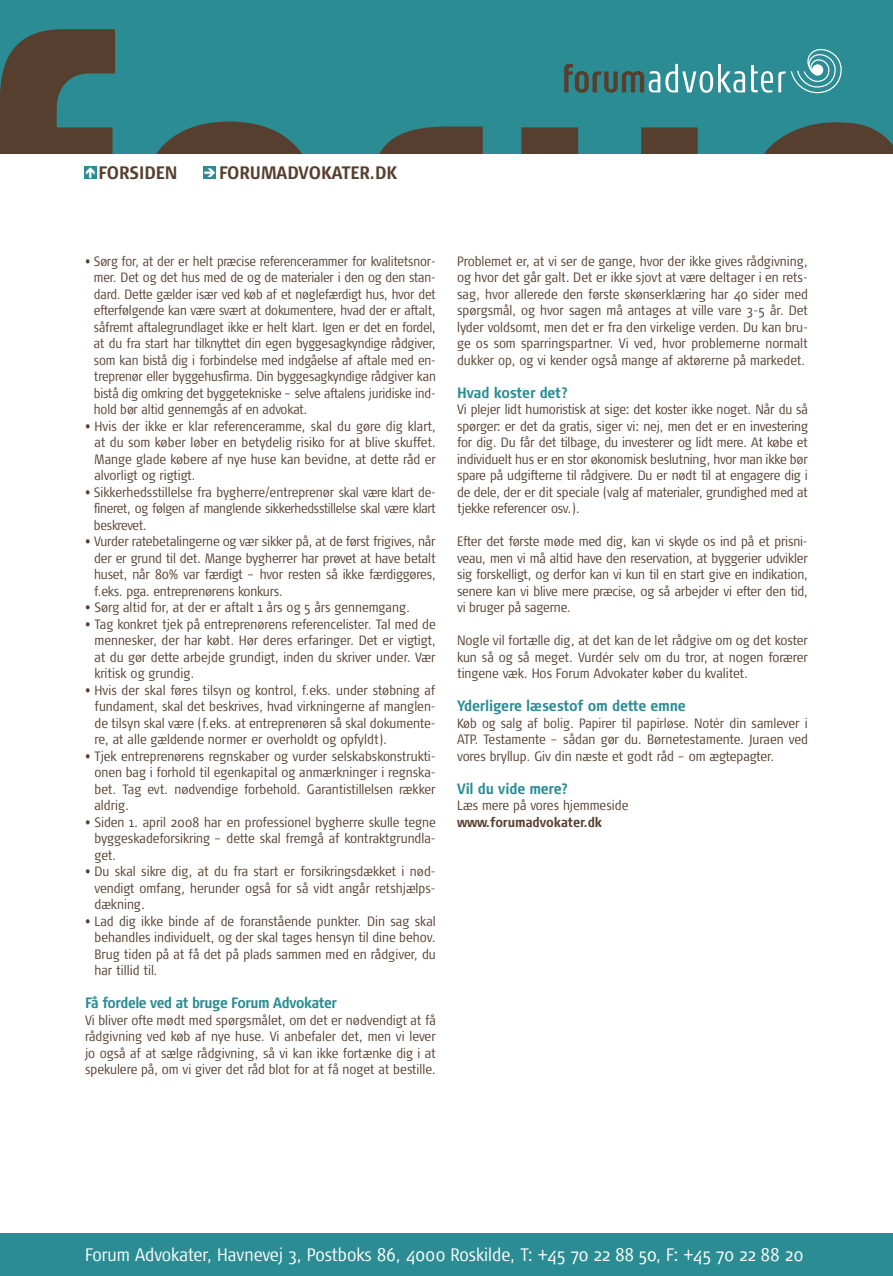
<style>
.page{position:relative;width:893px;height:1276px;background:#fff}
.page>*{position:absolute;margin:0;border:0;box-sizing:border-box;transform-origin:0 0}
.t1{font:300 18px "Signa Cond";color:#fff}
.t2{font:700 18px "Signa Cond";color:#573f2f}
.t3{font:700 15px "Signa Cond";letter-spacing:-.015em;color:#2b8d93}
.t4{font:300 13.5px/16.5px "Signa Cond";letter-spacing:-.01em;color:#573f2f;text-align:justify}
.t5{font:700 13.5px "Signa Cond";letter-spacing:-.005em;color:#573f2f}
.s1{color:#fff}
</style>
<div class="page">
<div style="left:0;top:1233px;width:893px;height:43px;background:#2b8d93"></div>
<div style="left:84px;top:166px;width:13px;height:13px;background:#2b8d93"></div>
<div style="left:204px;top:166px;width:12px;height:13px;background:#2b8d93"></div>
<div style="left:0;top:0;width:893px;height:153px;background:#2b8d93"></div>
<svg style="left:0;top:29px;width:115px;height:124px"></svg>
<svg style="left:157px;top:122px;width:145px;height:31px"></svg>
<svg style="left:380px;top:127px;width:103px;height:26px"></svg>
<svg style="left:521px;top:127px;width:177px;height:26px"></svg>
<svg style="left:764px;top:122px;width:129px;height:31px"></svg>
<svg style="left:564px;top:64px;width:181px;height:29px"></svg>
<svg style="left:751px;top:49px;width:91px;height:45px"></svg>
<h1 class="t2" style="left:99px;top:162px;width:81px">FORSIDEN</h1>
<h1 class="t2" style="left:203px;top:162px;width:195px"><span class="s1">➔</span> FORUMADVOKATER.DK</h1>
<p class="t4" style="left:94px;top:253px;width:343px;text-indent:-9px">• Sørg for, at der er helt præcise referencerammer for kvalitetsnor&shy;mer. Det og det hus med de og de materialer i den og den stan&shy;dard. Dette gælder især ved køb af et nøglefærdigt hus, hvor det efterfølgende kan være svært at dokumentere, hvad der er aftalt, såfremt aftalegrundlaget ikke er helt klart. Igen er det en fordel, at du fra start har tilknyttet din egen byggesagkyndige rådgiver, som kan bistå dig i forbindelse med indgåelse af aftale med en&shy;treprenør eller byggehusfirma. Din byggesagkyndige rådgiver kan bistå dig omkring det byggetekniske – selve aftalens juridiske ind&shy;hold bør altid gennemgås af en advokat.</p>
<p class="t4" style="left:94px;top:418px;width:343px;text-indent:-9px">• Hvis der ikke er klar referenceramme, skal du gøre dig klart, at du som køber løber en betydelig risiko for at blive skuffet.<br>Mange glade købere af nye huse kan bevidne, at dette råd er alvorligt og rigtigt.</p>
<p class="t4" style="left:94px;top:484px;width:344px;text-indent:-9px">• Sikkerhedsstillelse fra bygherre/entreprenør skal være klart de&shy;fineret, og følgen af manglende sikkerhedsstillelse skal være klart beskrevet.</p>
<p class="t4" style="left:94px;top:533px;width:343px;text-indent:-9px">• Vurder ratebetalingerne og vær sikker på, at de først frigives, når der er grund til det. Mange bygherrer har prøvet at have betalt huset, når 80% var færdigt – hvor resten så ikke færdiggøres, f.eks. pga. entreprenørens konkurs.</p>
<p class="t4" style="left:85px;top:599px;width:327px">• Sørg altid for, at der er aftalt 1 års og 5 års gennemgang.</p>
<p class="t4" style="left:94px;top:616px;width:343px;text-indent:-9px">• Tag konkret tjek på entreprenørens referencelister. Tal med de mennesker, der har købt. Hør deres erfaringer. Det er vigtigt, at du gør dette arbejde grundigt, inden du skriver under. Vær kritisk og grundig.</p>
<p class="t4" style="left:94px;top:682px;width:343px;text-indent:-9px">• Hvis der skal føres tilsyn og kontrol, f.eks. under støbning af fundament, skal det beskrives, hvad virkningerne af manglen&shy;de tilsyn skal være (f.eks. at entreprenøren så skal dokumente&shy;re, at alle gældende normer er overholdt og opfyldt).</p>
<p class="t4" style="left:94px;top:748px;width:343px;text-indent:-9px">• Tjek entreprenørens regnskaber og vurder selskabskonstrukti&shy;onen bag i forhold til egenkapital og anmærkninger i regnska&shy;bet. Tag evt. nødvendige forbehold. Garantistillelsen rækker aldrig.</p>
<p class="t4" style="left:94px;top:814px;width:343px;text-indent:-9px">• Siden 1. april 2008 har en professionel bygherre skulle tegne byggeskadeforsikring – dette skal fremgå af kontraktgrundla&shy;get.</p>
<p class="t4" style="left:94px;top:863px;width:343px;text-indent:-9px">• Du skal sikre dig, at du fra start er forsikringsdækket i nød&shy;vendigt omfang, herunder også for så vidt angår retshjælps&shy;dækning.</p>
<p class="t4" style="left:94px;top:913px;width:343px;text-indent:-9px">• Lad dig ikke binde af de foranstående punkter. Din sag skal behandles individuelt, og der skal tages hensyn til dine behov.<br>Brug tiden på at få det på plads sammen med en rådgiver, du har tillid til.</p>
<p class="t3" style="left:85px;top:994px;width:253px">Få fordele ved at bruge Forum Advokater</p>
<p class="t4" style="left:85px;top:1012px;width:352px">Vi bliver ofte mødt med spørgsmålet, om det er nødvendigt at få rådgivning ved køb af nye huse. Vi anbefaler det, men vi lever jo også af at sælge rådgivning, så vi kan ikke fortænke dig i at spekulere på, om vi giver det råd blot for at få noget at bestille.</p>
<p class="t4" style="left:457px;top:253px;width:352px">Problemet er, at vi ser de gange, hvor der ikke gives rådgivning, og hvor det går galt. Det er ikke sjovt at være deltager i en rets&shy;sag, hvor allerede den første skønserklæring har 40 sider med spørgsmål, og hvor sagen må antages at ville vare 3-5 år. Det lyder voldsomt, men det er fra den virkelige verden. Du kan bru&shy;ge os som sparringspartner. Vi ved, hvor problemerne normalt dukker op, og vi kender også mange af aktørerne på markedet.</p>
<p class="t3" style="left:457px;top:384px;width:113px">Hvad koster det?</p>
<p class="t4" style="left:457px;top:401px;width:352px">Vi plejer lidt humoristisk at sige: det koster ikke noget. Når du så spørger: er det da gratis, siger vi: nej, men det er en investering for dig. Du får det tilbage, du investerer og lidt mere. At købe et individuelt hus er en stor økonomisk beslutning, hvor man ikke bør spare på udgifterne til rådgivere. Du er nødt til at engagere dig i de dele, der er dit speciale (valg af materialer, grundighed med at tjekke referencer osv.).</p>
<p class="t4" style="left:457px;top:533px;width:352px">Efter det første møde med dig, kan vi skyde os ind på et prisni&shy;veau, men vi må altid have den reservation, at byggerier udvikler sig forskelligt, og derfor kan vi kun til en start give en indikation, senere kan vi blive mere præcise, og så arbejder vi efter den tid, vi bruger på sagerne.</p>
<p class="t4" style="left:457px;top:632px;width:352px">Nogle vil fortælle dig, at det kan de let rådgive om og det koster kun så og så meget. Vurdér selv om du tror, at nogen forærer tingene væk. Hos Forum Advokater køber du kvalitet.</p>
<p class="t3" style="left:457px;top:697px;width:230px">Yderligere læsestof om dette emne</p>
<p class="t4" style="left:457px;top:715px;width:352px">Køb og salg af bolig. Papirer til papirløse. Notér din samlever i ATP. Testamente – sådan gør du. Børnetestamente. Juraen ved vores bryllup. Giv din næste et godt råd – om ægtepagter.</p>
<p class="t3" style="left:457px;top:780px;width:113px">Vil du vide mere?</p>
<p class="t4" style="left:457px;top:797px;width:173px">Læs mere på vores hjemmeside</p>
<p class="t5" style="left:457px;top:814px;width:146px">www.forumadvokater.dk</p>
<h1 class="t1" style="left:85px;top:1245px;width:720px">Forum Advokater, Havnevej 3, Postboks 86, 4000 Roskilde, T: +45 70 22 88 50, F: +45 70 22 88 20</h1>
</div>
